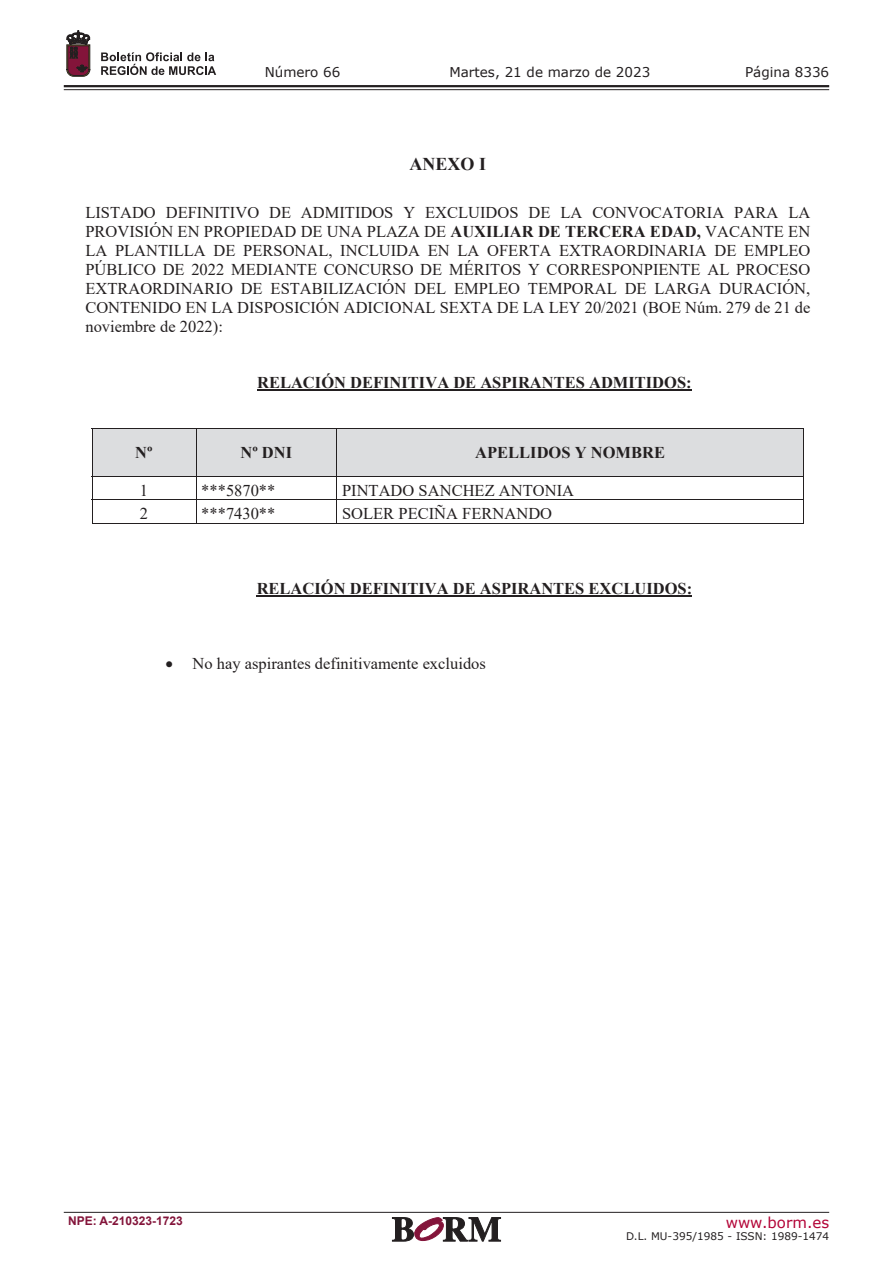
<style>
.page{position:relative;width:893px;height:1263px;background:#fff}
.page>*{position:absolute;margin:0;border:0;box-sizing:border-box;transform-origin:0 0}
.t1{font:700 18px "Times New Roman";color:#231f20}
.t2{font:16.5px/18.9px "Times New Roman";color:#231f20;text-align:justify}
.t3{font:700 16.5px "Times New Roman";color:#231f20}
.t4{font:15px "Verdana";color:#b30437}
.t5{font:13.5px "Verdana";color:#231f20}
.t6{font:700 12px "Arial";color:#83143a}
.t7{font:10.5px "Verdana";color:#231f20}
.s1{font-weight:700}
</style>
<div class="page">
<hr style="left:64px;top:85px;width:765px;height:2px;background:#231f20">
<hr style="left:64px;top:89px;width:765px;height:1px;background:#231f20">
<svg style="left:101px;top:52px;width:115px;height:23px"></svg>
<svg style="left:67px;top:31px;width:23px;height:45px"></svg>
<hr style="left:64px;top:1212px;width:765px;height:1px;background:#231f20">
<svg style="left:392px;top:1217px;width:109px;height:24px"></svg>
<hr style="left:257px;top:389px;width:435px;height:2px;background:#231f20">
<div style="left:92px;top:429px;width:104px;height:47px;background:#dcdddf"></div>
<div style="left:196px;top:429px;width:141px;height:47px;background:#dcdddf"></div>
<div style="left:337px;top:429px;width:466px;height:47px;background:#dcdddf"></div>
<hr style="left:92px;top:428px;width:712px;height:1px;background:#231f20">
<hr style="left:92px;top:429px;width:1px;height:47px;background:#231f20">
<hr style="left:196px;top:429px;width:1px;height:47px;background:#231f20">
<hr style="left:337px;top:429px;width:1px;height:47px;background:#231f20">
<hr style="left:803px;top:429px;width:1px;height:47px;background:#231f20">
<hr style="left:92px;top:476px;width:712px;height:1px;background:#231f20">
<hr style="left:92px;top:499px;width:712px;height:1px;background:#231f20">
<svg style="left:92px;top:477px;width:1px;height:46px"></svg>
<hr style="left:92px;top:523px;width:104px;height:1px;background:#231f20">
<svg style="left:196px;top:477px;width:1px;height:46px"></svg>
<hr style="left:196px;top:523px;width:141px;height:1px;background:#231f20">
<hr style="left:337px;top:523px;width:466px;height:1px;background:#231f20">
<svg style="left:803px;top:477px;width:1px;height:47px"></svg>
<hr style="left:257px;top:595px;width:435px;height:2px;background:#231f20">
<p class="t5" style="left:265px;top:62px;width:77px">Número 66</p>
<p class="t5" style="left:449px;top:62px;width:202px">Martes, 21 de marzo de 2023</p>
<p class="t5" style="left:745px;top:62px;width:86px">Página 8336</p>
<p class="t1" style="left:410px;top:151px;width:78px">ANEXO I</p>
<p class="t2" style="left:85px;top:202px;width:726px">LISTADO DEFINITIVO DE ADMITIDOS Y EXCLUIDOS DE LA CONVOCATORIA PARA LA PROVISIÓN EN PROPIEDAD DE UNA PLAZA DE <span class="s1">AUXILIAR DE TERCERA EDAD,</span> VACANTE EN LA PLANTILLA DE PERSONAL, INCLUIDA EN LA OFERTA EXTRAORDINARIA DE EMPLEO PÚBLICO DE 2022 MEDIANTE CONCURSO DE MÉRITOS Y CORRESPONPIENTE AL PROCESO EXTRAORDINARIO DE ESTABILIZACIÓN DEL EMPLEO TEMPORAL DE LARGA DURACIÓN, CONTENIDO EN LA DISPOSICIÓN ADICIONAL SEXTA DE LA LEY 20/2021 (BOE Núm. 279 de 21 de noviembre de 2022):</p>
<p class="t3" style="left:257px;top:370px;width:436px">RELACIÓN DEFINITIVA DE ASPIRANTES ADMITIDOS:</p>
<p class="t3" style="left:135px;top:441px;width:19px">Nº</p>
<p class="t3" style="left:240px;top:441px;width:53px">Nº DNI</p>
<p class="t3" style="left:475px;top:441px;width:191px">APELLIDOS Y NOMBRE</p>
<p class="t2" style="left:140px;top:480px;width:10px">1</p>
<p class="t2" style="left:201px;top:480px;width:76px">***5870**</p>
<p class="t2" style="left:342px;top:480px;width:234px">PINTADO SANCHEZ ANTONIA</p>
<p class="t2" style="left:140px;top:503px;width:10px">2</p>
<p class="t2" style="left:201px;top:503px;width:76px">***7430**</p>
<p class="t2" style="left:342px;top:503px;width:212px">SOLER PECIÑA FERNANDO</p>
<p class="t3" style="left:257px;top:576px;width:437px">RELACIÓN DEFINITIVA DE ASPIRANTES EXCLUIDOS:</p>
<p class="t2" style="left:166px;top:653px;width:322px">• No hay aspirantes definitivamente excluidos</p>
<p class="t6" style="left:68px;top:1212px;width:116px">NPE: A-210323-1723</p>
<p class="t4" style="left:726px;top:1212px;width:105px">www.borm.es</p>
<p class="t7" style="left:626px;top:1229px;width:205px">D.L. MU-395/1985 - ISSN: 1989-1474</p>
</div>
